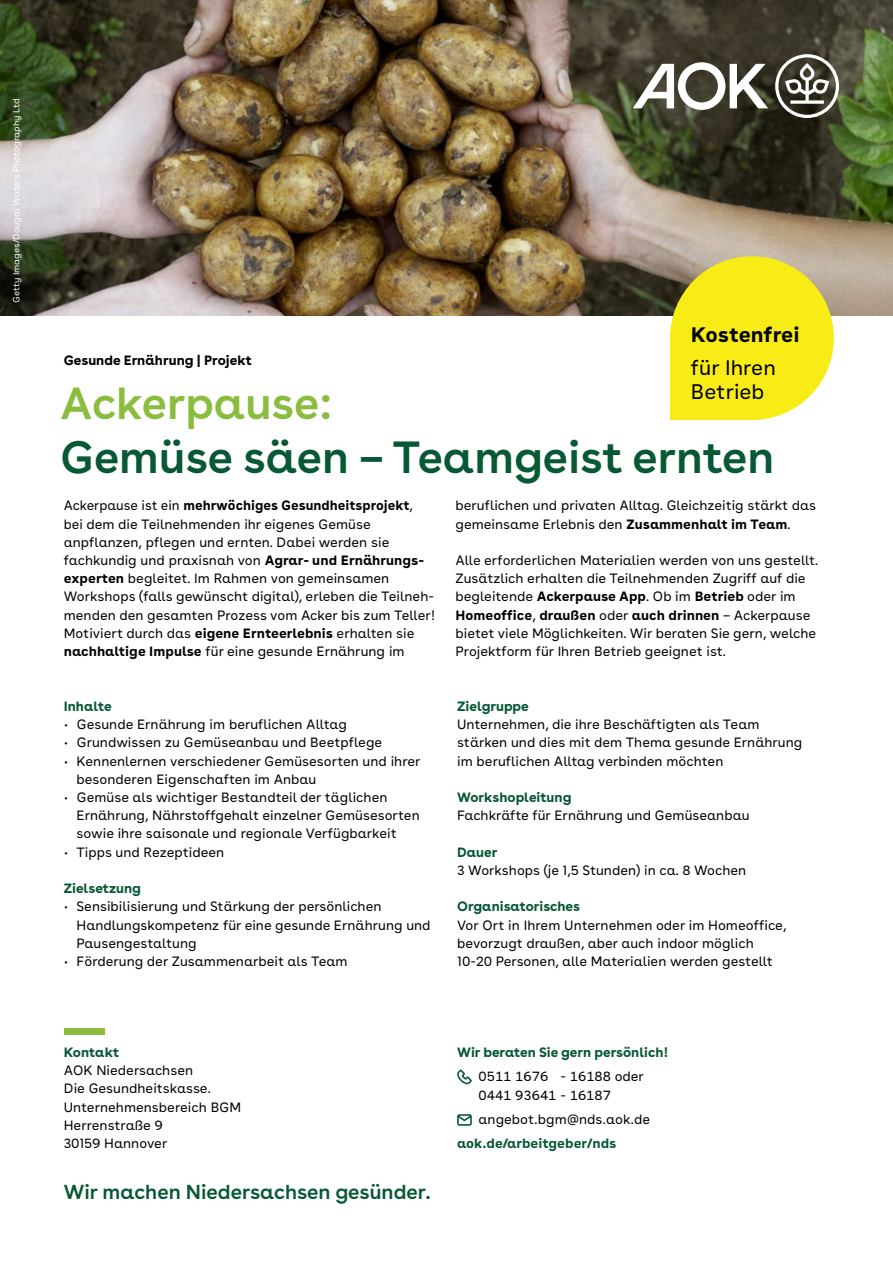
<style>
.page{position:relative;width:893px;height:1263px;background:#fff}
.page>*{position:absolute;margin:0;border:0;box-sizing:border-box;transform-origin:0 0}
.Titel__Headline_30pt{font:600 45px/54px "AOK Buenos Aires";color:#075834}
.Störer_Copy__Mitte{font:21px/24px "AOK Buenos Aires Text";color:#000}
.Störer_Copy__Mitte-2{font:700 21px "AOK Buenos Aires Text";color:#000}
.Titel__Deskriptor_13{font:600 20.25px "AOK Buenos Aires";color:#075834}
.Innen__Copy_9pt_135{font:13.5px/18.1px "AOK Buenos Aires Text";color:#000}
.Innen__Aufzählungen{font:13.5px/18.3px "AOK Buenos Aires Text";color:#000}
.Innen__Zwischenübers{font:700 13.5px "AOK Buenos Aires";color:#075834}
.Innen__Dachzeile{font:700 13.5px "AOK Buenos Aires";color:#000}
.Innen__Copy_9pt_135-2{font:700 13.5px "AOK Buenos Aires Text";color:#075834}
.t1{font:9px "AOK Buenos Aires Text";color:#fff}
.s1{color:#8abc3d}
.s2{font-weight:700}
</style>
<div class="page">
<svg style="left:457px;top:1069px;width:15px;height:15px"></svg>
<svg style="left:457px;top:1114px;width:15px;height:12px"></svg>
<div style="left:64px;top:1028px;width:41px;height:7px;background:#8abc3d"></div>
<img style="left:0;top:0;width:893px;height:316px">
<svg style="left:670px;top:256px;width:164px;height:164px;background:#efe32f"></svg>
<svg style="left:633px;top:54px;width:206px;height:64px"></svg>
<p class="t1" style="left:9px;top:303px;width:206px;rotate:-90deg">Getty Images/Dougal Waters Photography Ltd</p>
<p class="Störer_Copy__Mitte-2" style="left:691px;top:317px;width:110px">Kostenfrei</p>
<p class="Störer_Copy__Mitte" style="left:691px;top:353px;width:87px">für Ihren<br>Betrieb</p>
<p class="Innen__Dachzeile" style="left:64px;top:348px;width:190px">Gesunde Ernährung | Projekt</p>
<h1 class="Titel__Headline_30pt" style="left:61px;top:371px;width:715px"><span class="s1">Ackerpause:<br></span>Gemüse säen – Teamgeist ernten</h1>
<p class="Innen__Copy_9pt_135" style="left:64px;top:495px;width:373px">Ackerpause ist ein <span class="s2">mehrwöchiges Gesundheitsprojekt</span>,<br>bei dem die Teilnehmenden ihr eigenes Gemüse anpflanzen, pflegen und ernten. Dabei werden sie fachkundig und praxisnah von <span class="s2">Agrar- und Ernährungs&shy;experten</span> begleitet. Im Rahmen von gemeinsamen Workshops (falls gewünscht digital), erleben die Teilneh&shy;menden den gesamten Prozess vom Acker bis zum Teller!<br>Motiviert durch das <span class="s2">eigene Ernteerlebnis</span> erhalten sie <span class="s2">nachhaltige Impulse</span> für eine gesunde Ernährung im</p>
<p class="Innen__Copy_9pt_135" style="left:455px;top:495px;width:362px">beruflichen und privaten Alltag. Gleichzeitig stärkt das gemeinsame Erlebnis den <span class="s2">Zusammenhalt im Team</span>.</p>
<p class="Innen__Copy_9pt_135" style="left:455px;top:550px;width:364px">Alle erforderlichen Materialien werden von uns gestellt.<br>Zusätzlich erhalten die Teilnehmenden Zugriff auf die begleitende <span class="s2">Ackerpause App</span>. Ob im <span class="s2">Betrieb</span> oder im <span class="s2">Homeoffice</span>, <span class="s2">draußen</span> oder <span class="s2">auch drinnen</span> – Ackerpause bietet viele Möglichkeiten. Wir beraten Sie gern, welche Projektform für Ihren Betrieb geeignet ist.</p>
<h2 class="Innen__Zwischenübers" style="left:64px;top:694px;width:49px">Inhalte</h2>
<p class="Innen__Aufzählungen" style="left:65px;top:714px;width:284px">• Gesunde Ernährung im beruflichen Alltag</p>
<p class="Innen__Aufzählungen" style="left:65px;top:732px;width:319px">• Grundwissen zu Gemüseanbau und Beetpflege</p>
<p class="Innen__Aufzählungen" style="left:77px;top:750px;width:346px;text-indent:-12px">• Kennenlernen verschiedener Gemüsesorten und ihrer besonderen Eigenschaften im Anbau</p>
<p class="Innen__Aufzählungen" style="left:77px;top:787px;width:345px;text-indent:-12px">• Gemüse als wichtiger Bestandteil der täglichen<br>Ernährung, Nährstoffgehalt einzelner Gemüsesorten sowie ihre saisonale und regionale Verfügbarkeit</p>
<p class="Innen__Aufzählungen" style="left:65px;top:841px;width:161px">• Tipps und Rezeptideen</p>
<h2 class="Innen__Zwischenübers" style="left:64px;top:877px;width:79px">Zielsetzung</h2>
<p class="Innen__Aufzählungen" style="left:77px;top:896px;width:356px;text-indent:-12px">• Sensibilisierung und Stärkung der persönlichen<br>Handlungskompetenz für eine gesunde Ernährung und<br>Pausengestaltung</p>
<p class="Innen__Aufzählungen" style="left:65px;top:951px;width:284px">• Förderung der Zusammenarbeit als Team</p>
<h2 class="Innen__Zwischenübers" style="left:457px;top:694px;width:73px">Zielgruppe</h2>
<p class="Innen__Copy_9pt_135" style="left:457px;top:714px;width:347px">Unternehmen, die ihre Beschäftigten als Team stärken und dies mit dem Thema gesunde Ernährung im beruflichen Alltag verbinden möchten</p>
<h2 class="Innen__Zwischenübers" style="left:457px;top:786px;width:116px">Workshopleitung</h2>
<p class="Innen__Copy_9pt_135" style="left:457px;top:805px;width:294px">Fachkräfte für Ernährung und Gemüseanbau</p>
<h2 class="Innen__Zwischenübers" style="left:457px;top:840px;width:42px">Dauer</h2>
<p class="Innen__Copy_9pt_135" style="left:457px;top:860px;width:291px">3 Workshops (je 1,5 Stunden) in ca. 8 Wochen</p>
<h2 class="Innen__Zwischenübers" style="left:457px;top:895px;width:124px">Organisatorisches</h2>
<p class="Innen__Copy_9pt_135" style="left:457px;top:914px;width:331px">Vor Ort in Ihrem Unternehmen oder im Homeoffice, bevorzugt draußen, aber auch indoor möglich<br>10-20 Personen, alle Materialien werden gestellt</p>
<h2 class="Innen__Zwischenübers" style="left:64px;top:1041px;width:57px">Kontakt</h2>
<p class="Innen__Copy_9pt_135" style="left:64px;top:1060px;width:179px">AOK Niedersachsen<br>Die Gesundheitskasse.<br>Unternehmensbereich BGM<br>Herrenstraße 9<br>30159 Hannover</p>
<p class="Titel__Deskriptor_13" style="left:64px;top:1175px;width:368px">Wir machen Niedersachsen gesünder.</p>
<h2 class="Innen__Zwischenübers" style="left:457px;top:1041px;width:213px">Wir beraten Sie gern persönlich!</h2>
<p class="Innen__Copy_9pt_135" style="left:479px;top:1066px;width:167px">0511 1676 - 16188 oder<br>0441 93641 - 16187</p>
<p class="Innen__Copy_9pt_135" style="left:479px;top:1109px;width:173px">angebot.bgm@nds.aok.de</p>
<p class="Innen__Copy_9pt_135-2" style="left:457px;top:1131px;width:161px">aok.de/arbeitgeber/nds</p>
</div>
